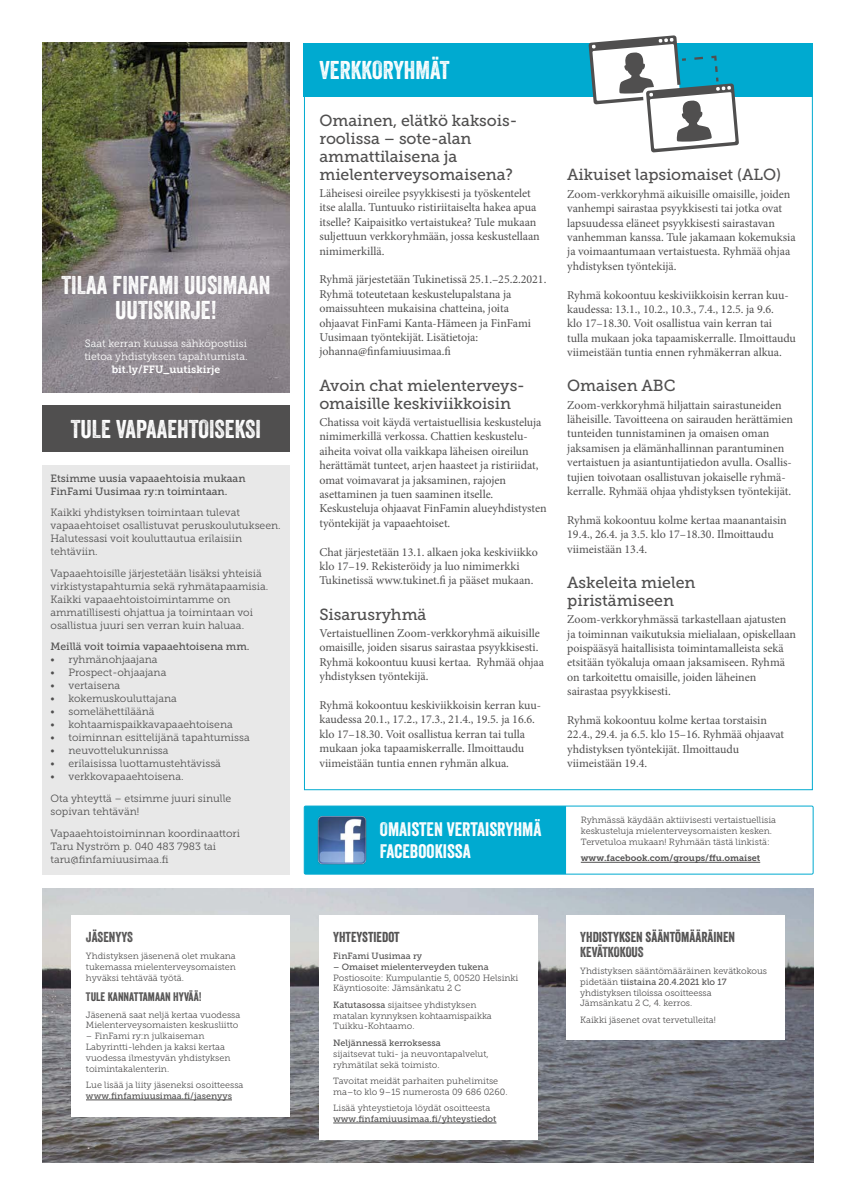
<style>
.page{position:relative;width:842px;height:1191px;background:#fff}
.page>*{position:absolute;margin:0;border:0;box-sizing:border-box;transform-origin:0 0}
.t1{font:25px/25px "Veneer";color:#fff;text-align:center}
.Otsikko_4{font:19px/21.9px "Veneer";letter-spacing:-.005em;color:#fff}
.Otsikko_3{font:16px/18px "Museo Slab 500";letter-spacing:-.005em;color:#504f4f}
.Otsikko_4-2{font:14px/15px "Veneer";color:#504f4f}
.t2{font:12px/14.4px "Minion Pro";letter-spacing:-.005em;color:#504f4f}
.Otsikko_4-3{font:12px "Veneer";color:#504f4f}
.Leipis{font:10.5px/13px "Museo Slab 300";color:#504f4f}
.Leipis-2{font:10.5px/13px "Museo Slab 500";color:#504f4f}
.Leipis-3{font:10.5px/13px "Museo Slab 300";color:#fff}
.Leipis-4{font:10.5px "Museo Slab 700";color:#fff}
.Leipis_pieni{font:9px/10.8px "Museo Slab 300";color:#504f4f}
.Leipis_pieni-2{font:9px "Museo Slab 700";color:#504f4f}
.Leipis_pieni-3{font:9px "Museo Slab 500";color:#504f4f}
.s1{font-family:"Museo Slab 500"}
</style>
<div class="page">
<div style="left:304px;top:43px;width:509px;height:53px;background:#00aad0"></div>
<div style="left:306px;top:807px;width:260px;height:65px;background:#00aad0"></div>
<div style="left:304px;top:805px;width:510px;height:69px;border:1px solid #00aad0"></div>
<img style="left:43px;top:888px;width:770px;height:274px">
<div style="left:72px;top:915px;width:218px;height:201px;background:#fff"></div>
<hr style="left:86px;top:1099px;width:146px;height:1px;background:#504f4f">
<div style="left:319px;top:915px;width:218px;height:224px;background:#fff"></div>
<hr style="left:333px;top:1122px;width:163px;height:1px;background:#504f4f">
<div style="left:566px;top:915px;width:218px;height:124px;background:#fff"></div>
<div style="left:42px;top:405px;width:248px;height:47px;background:#504f4f"></div>
<div style="left:42px;top:465px;width:248px;height:410px;background:#e8e8e8"></div>
<img style="left:42px;top:43px;width:248px;height:349px">
<svg style="left:588px;top:35px;width:151px;height:117px"></svg>
<img style="left:316px;top:815px;width:52px;height:51px">
<hr style="left:581px;top:862px;width:179px;height:1px;background:#504f4f">
<p class="t1" style="left:62px;top:272px;width:210px">TILAA FINFAMI UUSIMAAN<br>UUTISKIRJE!</p>
<p class="Leipis-3" style="left:84px;top:337px;width:165px">Saat kerran kuussa sähköpostiisi tietoa yhdistyksen tapahtumista.</p>
<p class="Leipis-4" style="left:112px;top:364px;width:110px">bit.ly/FFU_uutiskirje</p>
<p class="t1" style="left:71px;top:416px;width:192px">TULE VAPAAEHTOISEKSI</p>
<p class="Leipis-2" style="left:51px;top:472px;width:197px">Etsimme uusia vapaaehtoisia mukaan<br>FinFami Uusimaa ry:n toimintaan.</p>
<p class="Leipis" style="left:51px;top:506px;width:232px">Kaikki yhdistyksen toimintaan tulevat vapaaehtoiset osallistuvat peruskoulutukseen.<br>Halutessasi voit kouluttautua erilaisiin tehtäviin.</p>
<p class="Leipis" style="left:51px;top:567px;width:219px">Vapaaehtoisille järjestetään lisäksi yhteisiä virkistystapahtumia sekä ryhmätapaamisia.<br>Kaikki vapaaehtoistoimintamme on ammatillisesti ohjattua ja toimintaan voi osallistua juuri sen verran kuin haluaa.</p>
<p class="Leipis-2" style="left:51px;top:640px;width:201px">Meillä voit toimia vapaaehtoisena mm.</p>
<p class="Leipis" style="left:51px;top:653px;width:109px">• ryhmänohjaajana</p>
<p class="Leipis" style="left:51px;top:666px;width:117px">• Prospect- ohjaajana</p>
<p class="Leipis" style="left:51px;top:679px;width:71px">• vertaisena</p>
<p class="Leipis" style="left:51px;top:692px;width:128px">• kokemuskouluttajana</p>
<p class="Leipis" style="left:51px;top:705px;width:106px">• somelähettiläänä</p>
<p class="Leipis" style="left:51px;top:718px;width:184px">• kohtaamispaikkavapaaehtoisena</p>
<p class="Leipis" style="left:51px;top:731px;width:201px">• toiminnan esittelijänä tapahtumissa</p>
<p class="Leipis" style="left:51px;top:744px;width:120px">• neuvottelukunnissa</p>
<p class="Leipis" style="left:51px;top:757px;width:172px">• erilaisissa luottamustehtävissä</p>
<p class="Leipis" style="left:51px;top:770px;width:135px">• verkkovapaaehtoisena.</p>
<p class="Leipis" style="left:51px;top:792px;width:182px">Ota yhteyttä – etsimme juuri sinulle sopivan tehtävän!</p>
<p class="Leipis" style="left:51px;top:826px;width:191px">Vapaaehtoistoiminnan koordinaattori<br>Taru Nyström p. 040 483 7983 tai taru@finfamiuusimaa.fi</p>
<p class="Otsikko_4-2" style="left:86px;top:929px;width:48px">JÄSENYYS</p>
<p class="Leipis_pieni" style="left:86px;top:950px;width:151px;text-align:justify">Yhdistyksen jäsenenä olet mukana tukemassa mielenterveysomaisten hyväksi tehtävää työtä.</p>
<p class="Otsikko_4-3" style="left:86px;top:989px;width:117px">TULE KANNATTAMAAN HYVÄÄ!</p>
<p class="Leipis_pieni" style="left:86px;top:1009px;width:156px">Jäsenenä saat neljä kertaa vuodessa<br>Mielenterveysomaisten keskusliitto</p>
<p class="Leipis_pieni" style="left:86px;top:1030px;width:146px">– FinFami ry:n julkaiseman<br>Labyrintti- lehden ja kaksi kertaa vuodessa ilmestyvän yhdistyksen toimintakalenterin.</p>
<p class="Leipis_pieni" style="left:86px;top:1079px;width:159px">Lue lisää ja liity jäseneksi osoitteessa <span class="s1">www.finfamiuusimaa.fi/jasenyys</span></p>
<p class="t1" style="left:319px;top:58px;width:132px">VERKKORYHMÄT</p>
<p class="Otsikko_3" style="left:319px;top:111px;width:196px">Omainen, elätkö kaksois&shy;roolissa – sote-alan ammattilaisena ja mielenterveysomaisena?</p>
<p class="t2" style="left:319px;top:186px;width:222px">Läheisesi oireilee psyykkisesti ja työskentelet itse alalla. Tuntuuko ristiriitaiselta hakea apua itselle? Kaipaisitko vertaistukea? Tule mukaan suljettuun verkkoryhmään, jossa keskustellaan nimimerkillä.</p>
<p class="t2" style="left:319px;top:272px;width:228px">Ryhmä järjestetään Tukinetissä 25.1.–25.2.2021.<br>Ryhmä toteutetaan keskustelupalstana ja omaissuhteen mukaisina chatteina, joita ohjaavat FinFami Kanta-Hämeen ja FinFami Uusimaan työntekijät. Lisätietoja: johanna@finfamiuusimaa.fi</p>
<p class="Otsikko_3" style="left:319px;top:376px;width:207px">Avoin chat mielenterveys&shy;omaisille keskiviikkoisin</p>
<p class="t2" style="left:319px;top:415px;width:229px">Chatissa voit käydä vertaistuellisia keskusteluja nimimerkillä verkossa. Chattien keskustelu&shy;aiheita voivat olla vaikkapa läheisen oireilun herättämät tunteet, arjen haasteet ja ristiriidat, omat voimavarat ja jaksaminen, rajojen asettaminen ja tuen saaminen itselle.<br>Keskusteluja ohjaavat FinFamin alueyhdistysten työntekijät ja vapaaehtoiset.</p>
<p class="t2" style="left:319px;top:544px;width:220px">Chat järjestetään 13.1. alkaen joka keskiviikko klo 17–19. Rekisteröidy ja luo nimimerkki<br>Tukinetissä www.tukinet.fi ja pääset mukaan.</p>
<p class="Otsikko_3" style="left:319px;top:605px;width:108px">Sisarusryhmä</p>
<p class="t2" style="left:319px;top:626px;width:226px">Vertaistuellinen Zoom-verkkoryhmä aikuisille omaisille, joiden sisarus sairastaa psyykkisesti.<br>Ryhmä kokoontuu kuusi kertaa. Ryhmää ohjaa yhdistyksen työntekijä.</p>
<p class="t2" style="left:319px;top:698px;width:223px">Ryhmä kokoontuu keskiviikkoisin kerran kuu&shy;kaudessa 20.1., 17.2., 17.3., 21.4., 19.5. ja 16.6. klo 17–18.30. Voit osallistua kerran tai tulla mukaan joka tapaamiskerralle. Ilmoittaudu viimeistään tuntia ennen ryhmän alkua.</p>
<p class="Otsikko_3" style="left:567px;top:166px;width:215px">Aikuiset lapsiomaiset (ALO)</p>
<p class="t2" style="left:567px;top:187px;width:230px">Zoom-verkkoryhmä aikuisille omaisille, joiden vanhempi sairastaa psyykkisesti tai jotka ovat lapsuudessa eläneet psyykkisesti sairastavan vanhemman kanssa. Tule jakamaan kokemuksia ja voimaantumaan vertaistuesta. Ryhmää ohjaa yhdistyksen työntekijä.</p>
<p class="t2" style="left:567px;top:287px;width:230px">Ryhmä kokoontuu keskiviikkoisin kerran kuu&shy;kaudessa: 13.1., 10.2., 10.3., 7.4., 12.5. ja 9.6.<br>klo 17–18.30. Voit osallistua vain kerran tai tulla mukaan joka tapaamiskerralle. Ilmoittaudu viimeistään tuntia ennen ryhmäkerran alkua.</p>
<p class="Otsikko_3" style="left:567px;top:377px;width:110px">Omaisen ABC</p>
<p class="t2" style="left:567px;top:398px;width:227px">Zoom-verkkoryhmä hiljattain sairastuneiden läheisille. Tavoitteena on sairauden herättämien tunteiden tunnistaminen ja omaisen oman jaksamisen ja elämänhallinnan parantuminen vertaistuen ja asiantuntijatiedon avulla. Osallis&shy;tujien toivotaan osallistuvan jokaiselle ryhmä&shy;kerralle. Ryhmää ohjaa yhdistyksen työntekijät.</p>
<p class="t2" style="left:567px;top:513px;width:221px">Ryhmä kokoontuu kolme kertaa maanantaisin<br>19.4., 26.4. ja 3.5. klo 17–18.30. Ilmoittaudu viimeistään 13.4.</p>
<p class="Otsikko_3" style="left:567px;top:573px;width:130px">Askeleita mielen piristämiseen</p>
<p class="t2" style="left:567px;top:612px;width:230px">Zoom-verkkoryhmässä tarkastellaan ajatusten ja toiminnan vaikutuksia mielialaan, opiskellaan poispääsyä haitallisista toimintamalleista sekä etsitään työkaluja omaan jaksamiseen. Ryhmä on tarkoitettu omaisille, joiden läheinen sairastaa psyykkisesti.</p>
<p class="t2" style="left:567px;top:713px;width:218px">Ryhmä kokoontuu kolme kertaa torstaisin 22.4., 29.4. ja 6.5. klo 15–16. Ryhmää ohjaavat yhdistyksen työntekijät. Ilmoittaudu viimeistään 19.4.</p>
<p class="Otsikko_4" style="left:380px;top:818px;width:163px">OMAISTEN VERTAISRYHMÄ<br>FACEBOOKISSA</p>
<p class="Leipis_pieni" style="left:581px;top:815px;width:197px">Ryhmässä käydään aktiivisesti vertaistuellisia keskusteluja mielenterveysomaisten kesken.<br>Tervetuloa mukaan! Ryhmään tästä linkistä:</p>
<p class="Leipis_pieni-2" style="left:581px;top:853px;width:181px">www.facebook.com/groups/ffu.omaiset</p>
<p class="Otsikko_4-2" style="left:333px;top:929px;width:68px">YHTEYSTIEDOT</p>
<p class="Leipis_pieni-3" style="left:333px;top:950px;width:91px">FinFami Uusimaa ry</p>
<p class="Leipis_pieni" style="left:333px;top:961px;width:187px"><span class="s1">– Omaiset mielenterveyden tukena<br></span>Postiosoite: Kumpulantie 5, 00520 Helsinki<br>Käyntiosoite: Jämsänkatu 2 C</p>
<p class="Leipis_pieni" style="left:333px;top:999px;width:160px"><span class="s1">Katutasossa</span> sijaitsee yhdistyksen matalan kynnyksen kohtaamispaikka<br>Tuikku- Kohtaamo.</p>
<p class="Leipis_pieni" style="left:333px;top:1037px;width:157px"><span class="s1">Neljännessä kerroksessa<br></span>sijaitsevat tuki- ja neuvontapalvelut, ryhmätilat sekä toimisto.</p>
<p class="Leipis_pieni" style="left:333px;top:1075px;width:176px">Tavoitat meidät parhaiten puhelimitse ma–to klo 9–15 numerosta 09 686 0260.</p>
<p class="Leipis_pieni" style="left:333px;top:1102px;width:165px">Lisää yhteystietoja löydät osoitteesta <span class="s1">www.finfamiuusimaa.fi/yhteystiedot</span></p>
<p class="Otsikko_4-2" style="left:580px;top:929px;width:156px">YHDISTYKSEN SÄÄNTÖMÄÄRÄINEN<br>KEVÄTKOKOUS</p>
<p class="Leipis_pieni" style="left:580px;top:965px;width:188px">Yhdistyksen sääntömääräinen kevätkokous pidetään <span class="s1">tiistaina 20.4.2021 klo 17 </span>yhdistyksen tiloissa osoitteessa<br>Jämsänkatu 2 C, 4. kerros.</p>
<p class="Leipis_pieni" style="left:580px;top:1014px;width:137px">Kaikki jäsenet ovat tervetulleita!</p>
</div>
